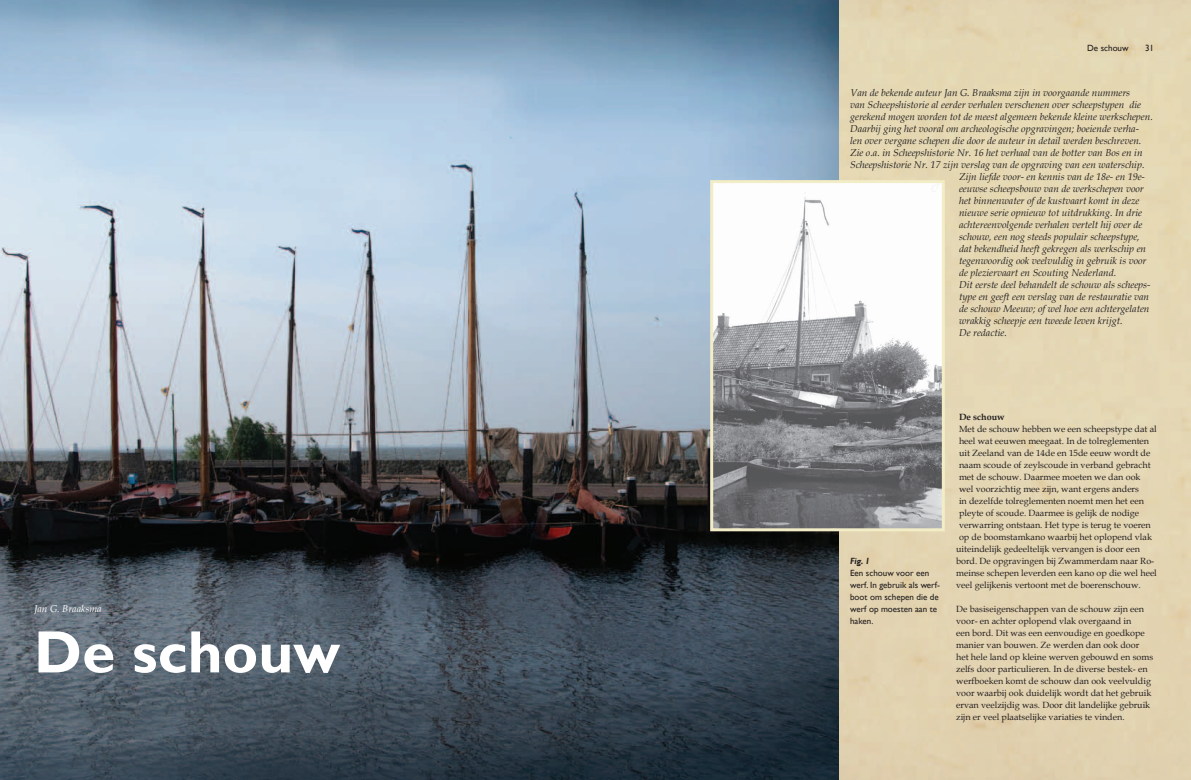
<style>
.page{position:relative;width:1191px;height:780px;background:#fff}
.page>*{position:absolute;margin:0;border:0;box-sizing:border-box;transform-origin:0 0}
.t1{font:700 60px "Gill Sans";color:#fff}
.t2{font:italic 10px "Book Antiqua";color:#231f20}
.t3{font:italic 10px "Book Antiqua";color:#fff}
.t4{font:9px/12px "Book Antiqua";color:#231f20}
.t5{font:9px/12px "Gill Sans";color:#231f20}
.t6{font:700 9px "Book Antiqua";color:#231f20}
.t7{font:italic 700 9px "Gill Sans";color:#231f20}
</style>
<div class="page">
<img style="left:0;top:0;width:1191px;height:780px">
<img style="left:714px;top:184px;width:227px;height:343px">
<div style="left:710px;top:180px;width:235px;height:351px;border:3px solid #f2ecc7"></div>
<p class="t3" style="left:34px;top:602px;width:69px">Jan G. Braaksma</p>
<h1 class="t1" style="left:34px;top:616px;width:307px">De schouw</h1>
<p class="t5" style="left:1087px;top:42px;width:43px">De schouw</p>
<p class="t5" style="left:1145px;top:42px;width:10px">31</p>
<p class="t2" style="left:850px;top:86px;width:281px">Van de bekende auteur Jan G. Braaksma zijn in voorgaande nummers</p>
<p class="t2" style="left:850px;top:98px;width:292px">van Scheepshistorie al eerder verhalen verschenen over scheepstypen die</p>
<p class="t2" style="left:850px;top:110px;width:304px">gerekend mogen worden tot de meest algemeen bekende kleine werkschepen.</p>
<p class="t2" style="left:850px;top:122px;width:290px">Daarbij ging het vooral om archeologische opgravingen; boeiende verha-</p>
<p class="t2" style="left:850px;top:134px;width:293px">len over vergane schepen die door de auteur in detail werden beschreven.</p>
<p class="t2" style="left:850px;top:146px;width:294px">Zie o.a. in Scheepshistorie Nr. 16 het verhaal van de botter van Bos en in</p>
<p class="t2" style="left:850px;top:158px;width:296px">Scheepshistorie Nr. 17 zijn verslag van de opgraving van een waterschip.</p>
<p class="t2" style="left:959px;top:170px;width:187px">Zijn liefde voor- en kennis van de 18e- en 19e-</p>
<p class="t2" style="left:959px;top:182px;width:186px">eeuwse scheepsbouw van de werkschepen voor</p>
<p class="t2" style="left:959px;top:194px;width:182px">het binnenwater of de kustvaart komt in deze</p>
<p class="t2" style="left:959px;top:206px;width:185px">nieuwe serie opnieuw tot uitdrukking. In drie</p>
<p class="t2" style="left:959px;top:218px;width:185px">achtereenvolgende verhalen vertelt hij over de</p>
<p class="t2" style="left:959px;top:230px;width:182px">schouw, een nog steeds populair scheepstype,</p>
<p class="t2" style="left:959px;top:242px;width:189px">dat bekendheid heeft gekregen als werkschip en</p>
<p class="t2" style="left:959px;top:254px;width:189px">tegenwoordig ook veelvuldig in gebruik is voor</p>
<p class="t2" style="left:959px;top:266px;width:159px">de pleziervaart en Scouting Nederland.</p>
<p class="t2" style="left:959px;top:278px;width:193px">Dit eerste deel behandelt de schouw als scheeps-</p>
<p class="t2" style="left:959px;top:290px;width:192px">type en geeft een verslag van de restauratie van</p>
<p class="t2" style="left:959px;top:302px;width:192px">de schouw Meeuw; of wel hoe een achtergelaten</p>
<p class="t2" style="left:959px;top:314px;width:165px">wrakkig scheepje een tweede leven krijgt.</p>
<p class="t2" style="left:959px;top:326px;width:49px">De redactie.</p>
<p class="t7" style="left:850px;top:556px;width:21px">Fig. 1</p>
<p class="t5" style="left:850px;top:567px;width:91px">Een schouw voor een werf. In gebruik als werf&shy;boot om schepen die de werf op moesten aan te haken.</p>
<p class="t6" style="left:959px;top:411px;width:47px">De schouw</p>
<p class="t4" style="left:959px;top:423px;width:199px">Met de schouw hebben we een scheepstype dat al</p>
<p class="t4" style="left:959px;top:435px;width:192px">heel wat eeuwen meegaat. In de tolreglementen</p>
<p class="t4" style="left:959px;top:447px;width:193px">uit Zeeland van de 14de en 15de eeuw wordt de</p>
<p class="t4" style="left:959px;top:459px;width:193px">naam scoude of zeylscoude in verband gebracht</p>
<p class="t4" style="left:959px;top:471px;width:183px">met de schouw. Daarmee moeten we dan ook</p>
<p class="t4" style="left:959px;top:483px;width:181px">wel voorzichtig mee zijn, want ergens anders</p>
<p class="t4" style="left:959px;top:495px;width:186px">in dezelfde tolreglementen noemt men het een</p>
<p class="t4" style="left:959px;top:507px;width:182px">pleyte of scoude. Daarmee is gelijk de nodige</p>
<p class="t4" style="left:959px;top:519px;width:193px">verwarring ontstaan. Het type is terug te voeren</p>
<p class="t4" style="left:959px;top:531px;width:195px">op de boomstamkano waarbij het oplopend vlak</p>
<p class="t4" style="left:956px;top:543px;width:185px">uiteindelijk gedeeltelijk vervangen is door een</p>
<p class="t4" style="left:956px;top:555px;width:199px">bord. De opgravingen bij Zwammerdam naar Ro-</p>
<p class="t4" style="left:956px;top:567px;width:202px">meinse schepen leverden een kano op die wel heel</p>
<p class="t4" style="left:956px;top:579px;width:186px">veel gelijkenis vertoont met de boerenschouw.</p>
<p class="t4" style="left:956px;top:603px;width:198px">De basiseigenschappen van de schouw zijn een voor- en achter oplopend vlak overgaand in<br>een bord. Dit was een eenvoudige en goedkope manier van bouwen. Ze werden dan ook door het hele land op kleine werven gebouwd en soms zelfs door particulieren. In de diverse bestek- en werfboeken komt de schouw dan ook veelvuldig voor waarbij ook duidelijk wordt dat het gebruik ervan veelzijdig was. Door dit landelijke gebruik zijn er veel plaatselijke variaties te vinden.</p>
</div>
